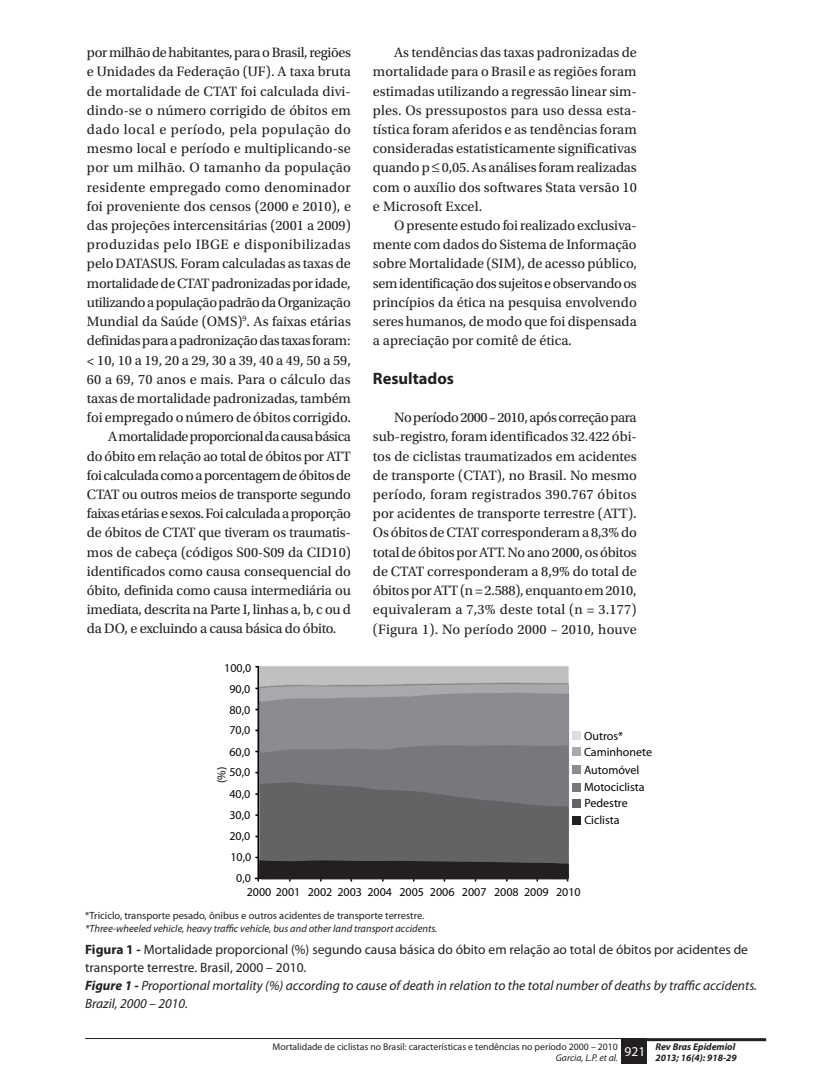
<style>
.page{position:relative;width:830px;height:1085px;background:#fff}
.page>*{position:absolute;margin:0;border:0;box-sizing:border-box;transform-origin:0 0}
.t1{font:700 16.5px "Myriad Pro";color:#231f20}
.t2{font:14.25px/19.2px "Utopia Std";letter-spacing:-.005em;color:#231f20;text-align:justify}
.t3{font:14.25px "Utopia Std";letter-spacing:-.025em;color:#231f20}
.t4{font:14.25px "Utopia Std";letter-spacing:.02em;color:#231f20}
.t5{font:14.25px "Utopia Std";letter-spacing:-.03em;color:#231f20}
.t6{font:14.25px "Utopia Std";letter-spacing:-.035em;color:#231f20}
.t7{font:14.25px "Utopia Std";letter-spacing:.03em;color:#231f20}
.t8{font:14.25px "Utopia Std";letter-spacing:.035em;color:#231f20}
.t9{font:13.5px/18px "Myriad Pro";color:#231f20}
.t10{font:13.5px "Myriad Pro";color:#fff}
.t11{font:12px/20.9px "Myriad Pro";color:#040503}
.t12{font:italic 10.5px "Myriad Pro";color:#231f20}
.t13{font:10.5px "Myriad Pro";color:#231f20}
.t14{font:9.75px "Myriad Pro";color:#231f20}
.t15{font:italic 700 9.75px/11.7px "Myriad Pro";color:#231f20}
.t16{font:italic 9.75px "Myriad Pro";color:#231f20}
.s1{font-weight:700}
.s2{font-weight:700;font-style:italic}
.s3{font-style:italic}
</style>
<div class="page">
<hr style="left:85px;top:1037px;width:538px;height:1px;background:#231f20">
<hr style="left:620px;top:1037px;width:145px;height:3px;background:#231f20">
<div style="left:620px;top:1037px;width:26px;height:26px;background:#231f20"></div>
<img style="left:254px;top:665px;width:327px;height:217px">
<hr style="left:257px;top:666px;width:2px;height:215px;background:#040503">
<svg style="left:255px;top:683px;width:314px;height:198px;background:#717275"></svg>
<div style="left:572px;top:816px;width:8px;height:8px;background:#231f20"></div>
<div style="left:572px;top:799px;width:8px;height:8px;background:#636366"></div>
<div style="left:572px;top:765px;width:8px;height:8px;background:#8a8c8f"></div>
<div style="left:572px;top:747px;width:8px;height:8px;background:#a8a9ad"></div>
<div style="left:572px;top:731px;width:8px;height:8px;background:#dcdddf"></div>
<div style="left:572px;top:783px;width:8px;height:8px;background:#76787b"></div>
<p class="t3" style="left:87px;top:45px;width:265px">por milhão de habitantes, para o Brasil, regiões</p>
<p class="t2" style="left:87px;top:62px;width:265px">e Unidades da Federação (UF). A taxa bruta</p>
<p class="t2" style="left:87px;top:82px;width:265px">de mortalidade de CTAT foi calculada divi-</p>
<p class="t2" style="left:87px;top:101px;width:265px">dindo-se o número corrigido de óbitos em</p>
<p class="t8" style="left:87px;top:122px;width:265px">dado local e período, pela população do</p>
<p class="t2" style="left:87px;top:139px;width:265px">mesmo local e período e multiplicando-se</p>
<p class="t4" style="left:87px;top:160px;width:265px">por um milhão. O tamanho da população</p>
<p class="t4" style="left:87px;top:179px;width:265px">residente empregado como denominador</p>
<p class="t2" style="left:87px;top:197px;width:265px">foi proveniente dos censos (2000 e 2010), e</p>
<p class="t2" style="left:87px;top:216px;width:265px">das projeções intercensitárias (2001 a 2009)</p>
<p class="t7" style="left:87px;top:237px;width:265px">produzidas pelo IBGE e disponibilizadas</p>
<p class="t2" style="left:87px;top:254px;width:265px">pelo DATASUS. Foram calculadas as taxas de</p>
<p class="t2" style="left:87px;top:274px;width:265px">mortalidade de CTAT padronizadas por idade,</p>
<p class="t3" style="left:87px;top:294px;width:265px">utilizando a população padrão da Organização</p>
<p class="t2" style="left:87px;top:312px;width:265px">Mundial da Saúde (OMS)<sup>9</sup>. As faixas etárias</p>
<p class="t3" style="left:87px;top:333px;width:265px">definidas para a padronização das taxas foram:</p>
<p class="t2" style="left:87px;top:350px;width:265px">&lt; 10, 10 a 19, 20 a 29, 30 a 39, 40 a 49, 50 a 59,</p>
<p class="t2" style="left:87px;top:370px;width:265px">60 a 69, 70 anos e mais. Para o cálculo das</p>
<p class="t2" style="left:87px;top:389px;width:265px">taxas de mortalidade padronizadas, também</p>
<p class="t2" style="left:87px;top:408px;width:265px">foi empregado o número de óbitos corrigido.</p>
<p class="t6" style="left:108px;top:429px;width:244px">A mortalidade proporcional da causa básica</p>
<p class="t2" style="left:87px;top:446px;width:265px">do óbito em relação ao total de óbitos por ATT</p>
<p class="t3" style="left:87px;top:467px;width:265px">foi calculada como a porcentagem de óbitos de</p>
<p class="t2" style="left:87px;top:485px;width:265px">CTAT ou outros meios de transporte segundo</p>
<p class="t5" style="left:87px;top:506px;width:265px">faixas etárias e sexos. Foi calculada a proporção</p>
<p class="t2" style="left:87px;top:523px;width:265px">de óbitos de CTAT que tiveram os traumatis-</p>
<p class="t2" style="left:87px;top:542px;width:265px">mos de cabeça (códigos S00-S09 da CID10)</p>
<p class="t2" style="left:87px;top:562px;width:265px">identificados como causa consequencial do</p>
<p class="t2" style="left:87px;top:581px;width:265px">óbito, definida como causa intermediária ou</p>
<p class="t2" style="left:87px;top:600px;width:265px">imediata, descrita na Parte I, linhas a, b, c ou d</p>
<p class="t2" style="left:87px;top:619px;width:251px">da DO, e excluindo a causa básica do óbito.</p>
<p class="t11" style="left:224px;top:656px;width:29px;text-align:center">100,0<br>90,0<br>80,0<br>70,0<br>60,0<br>50,0</p>
<p class="t11" style="left:229px;top:782px;width:23px;text-align:center">40,0<br>30,0<br>20,0<br>10,0<br>0,0</p>
<p class="t11" style="left:211px;top:783px;width:18px;rotate:-90deg">(%)</p>
<p class="t2" style="left:373px;top:43px;width:265px;text-indent:21px">As tendências das taxas padronizadas de mortalidade para o Brasil e as regiões foram estimadas utilizando a regressão linear sim&shy;ples. Os pressupostos para uso dessa esta&shy;tística foram aferidos e as tendências foram consideradas estatisticamente significativas quando p ≤ 0,05. As análises foram realizadas com o auxílio dos softwares Stata versão 10 e Microsoft Excel.</p>
<p class="t2" style="left:373px;top:216px;width:265px;text-indent:21px">O presente estudo foi realizado exclusiva&shy;mente com dados do Sistema de Informação sobre Mortalidade (SIM), de acesso público, sem identificação dos sujeitos e observando os princípios da ética na pesquisa envolvendo seres humanos, de modo que foi dispensada a apreciação por comitê de ética.</p>
<p class="t1" style="left:373px;top:367px;width:83px">Resultados</p>
<p class="t2" style="left:373px;top:408px;width:265px;text-indent:21px">No período 2000 – 2010, após correção para sub-registro, foram identificados 32.422 óbi&shy;tos de ciclistas traumatizados em acidentes de transporte (CTAT), no Brasil. No mesmo período, foram registrados 390.767 óbitos por acidentes de transporte terrestre (ATT).<br>Os óbitos de CTAT corresponderam a 8,3% do total de óbitos por ATT. No ano 2000, os óbitos de CTAT corresponderam a 8,9% do total de óbitos por ATT (n = 2.588), enquanto em 2010, equivaleram a 7,3% deste total (n = 3.177) (Figura 1). No período 2000 – 2010, houve</p>
<p class="t11" style="left:583px;top:726px;width:69px;line-height:17.1px">Outros*<br>Caminhonete<br>Automóvel<br>Motociclista</p>
<p class="t11" style="left:584px;top:794px;width:45px;line-height:16.2px">Pedestre<br>Ciclista</p>
<p class="t11" style="left:246px;top:881px;width:335px">2000 2001 2002 2003 2004 2005 2006 2007 2008 2009 2010</p>
<p class="t13" style="left:85px;top:909px;width:340px">*Triciclo, transporte pesado, ônibus e outros acidentes de transporte terrestre.</p>
<p class="t12" style="left:85px;top:921px;width:353px">*Three-wheeled vehicle, heavy traffic vehicle, bus and other land transport accidents.</p>
<p class="t9" style="left:85px;top:940px;width:673px"><span class="s1">Figura 1 -</span> Mortalidade proporcional (%) segundo causa básica do óbito em relação ao total de óbitos por acidentes de transporte terrestre. Brasil, 2000 – 2010.<br><span class="s2">Figure 1 -</span> <span class="s3">Proportional mortality (%) according to cause of death in relation to the total number of deaths by traffic accidents.<br>Brazil, 2000 – 2010.</span></p>
<p class="t14" style="left:272px;top:1040px;width:346px">Mortalidade de ciclistas no Brasil: características e tendências no período 2000 – 2010</p>
<p class="t16" style="left:555px;top:1051px;width:64px">Garcia, L.P. et al.</p>
<p class="t10" style="left:624px;top:1043px;width:22px">921</p>
<p class="t15" style="left:655px;top:1040px;width:83px">Rev Bras Epidemiol<br>2013; 16(4): 918-29</p>
</div>
